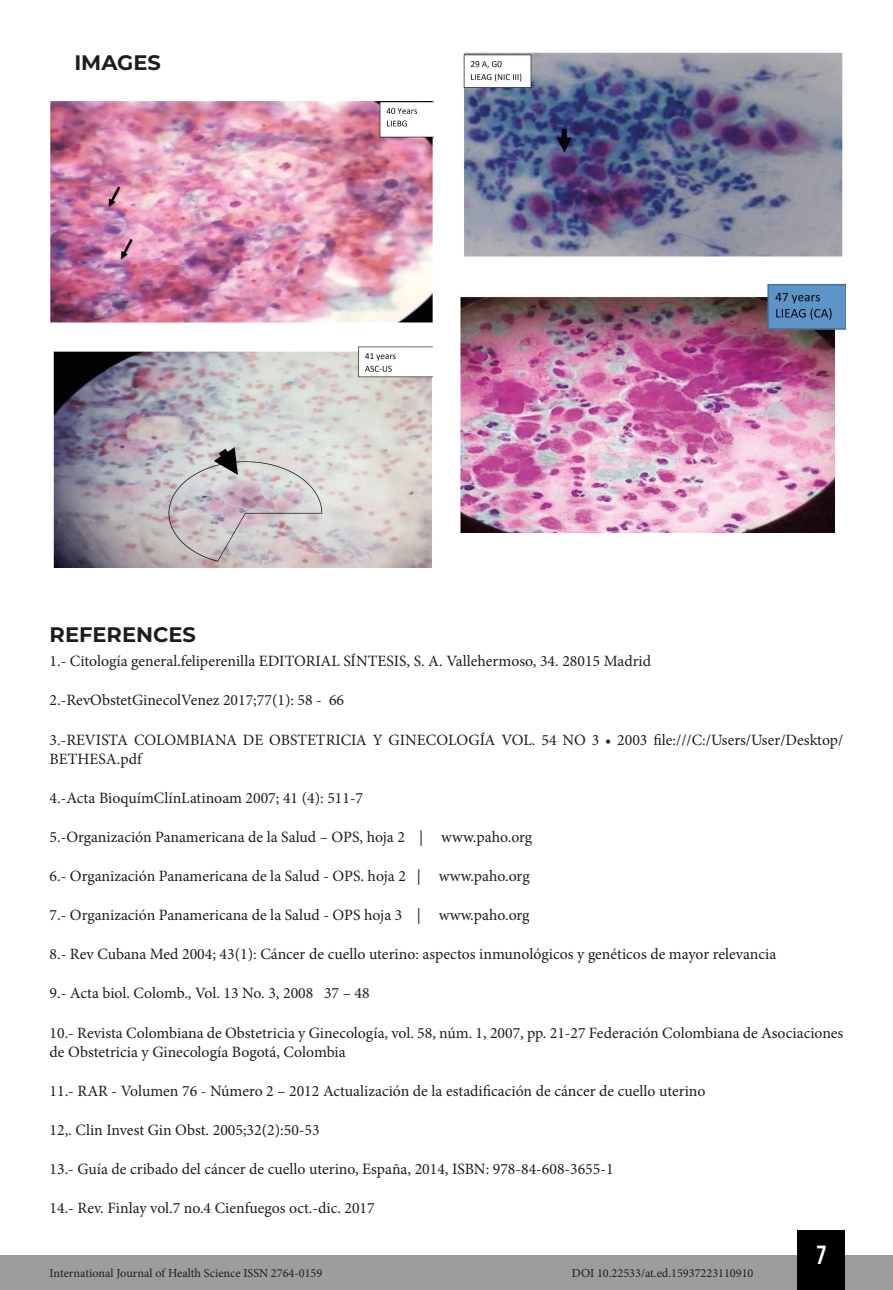
<style>
.page{position:relative;width:893px;height:1290px;background:#fff}
.page>*{position:absolute;margin:0;border:0;box-sizing:border-box;transform-origin:0 0}
.t1{font:26.25px "Bebas Kai";color:#fff}
.t2{font:700 21px "Montserrat";color:#1d1d1b}
.t3{font:15.75px/19.2px "Minion Pro";color:#1d1d1b}
.t4{font:12.25px "Minion Pro";color:#1d1d1b}
</style>
<div class="page">
<div style="left:0;top:1255px;width:893px;height:35px;background:#9d9d9d"></div>
<div style="left:797px;top:1230px;width:48px;height:60px;background:#000"></div>
<img style="left:50px;top:101px;width:383px;height:221px">
<img style="left:53px;top:346px;width:379px;height:222px">
<img style="left:463px;top:52px;width:379px;height:205px">
<img style="left:460px;top:283px;width:385px;height:250px">
<h2 class="t2" style="left:74px;top:47px;width:88px">IMAGES</h2>
<h2 class="t2" style="left:50px;top:619px;width:148px">REFERENCES</h2>
<p class="t3" style="left:50px;top:652px;width:603px">1.- Citología general.feliperenilla EDITORIAL SÍNTESIS, S. A. Vallehermoso, 34. 28015 Madrid</p>
<p class="t3" style="left:50px;top:691px;width:296px">2.-RevObstetGinecolVenez 2017;77(1): 58 - 66</p>
<p class="t3" style="left:50px;top:730px;width:795px">3.-REVISTA COLOMBIANA DE OBSTETRICIA Y GINECOLOGÍA VOL. 54 NO 3 • 2003 file:///C:/Users/User/Desktop/<br>BETHESA.pdf</p>
<p class="t3" style="left:50px;top:788px;width:315px">4.-Acta BioquímClínLatinoam 2007; 41 (4): 511-7</p>
<p class="t3" style="left:50px;top:827px;width:484px">5.-Organización Panamericana de la Salud – OPS, hoja 2 | www.paho.org</p>
<p class="t3" style="left:50px;top:866px;width:482px">6.- Organización Panamericana de la Salud - OPS. hoja 2 | www.paho.org</p>
<p class="t3" style="left:50px;top:905px;width:482px">7.- Organización Panamericana de la Salud - OPS hoja 3 | www.paho.org</p>
<p class="t3" style="left:50px;top:945px;width:728px">8.- Rev Cubana Med 2004; 43(1): Cáncer de cuello uterino: aspectos inmunológicos y genéticos de mayor relevancia</p>
<p class="t3" style="left:50px;top:984px;width:322px">9.- Acta biol. Colomb., Vol. 13 No. 3, 2008 37 – 48</p>
<p class="t3" style="left:50px;top:1023px;width:795px">10.- Revista Colombiana de Obstetricia y Ginecología, vol. 58, núm. 1, 2007, pp. 21-27 Federación Colombiana de Asociaciones de Obstetricia y Ginecología Bogotá, Colombia</p>
<p class="t3" style="left:50px;top:1081px;width:657px">11.- RAR - Volumen 76 - Número 2 – 2012 Actualización de la estadificación de cáncer de cuello uterino</p>
<p class="t3" style="left:50px;top:1120px;width:272px">12,. Clin Invest Gin Obst. 2005;32(2):50-53</p>
<p class="t3" style="left:50px;top:1159px;width:565px">13.- Guía de cribado del cáncer de cuello uterino, España, 2014, ISBN: 978-84-608-3655-1</p>
<p class="t3" style="left:50px;top:1198px;width:327px">14.- Rev. Finlay vol.7 no.4 Cienfuegos oct.-dic. 2017</p>
<p class="t4" style="left:50px;top:1265px;width:274px">International Journal of Health Science ISSN 2764-0159</p>
<p class="t4" style="left:572px;top:1265px;width:183px">DOI 10.22533/at.ed.15937223110910</p>
<h1 class="t1" style="left:817px;top:1241px;width:11px">7</h1>
</div>
